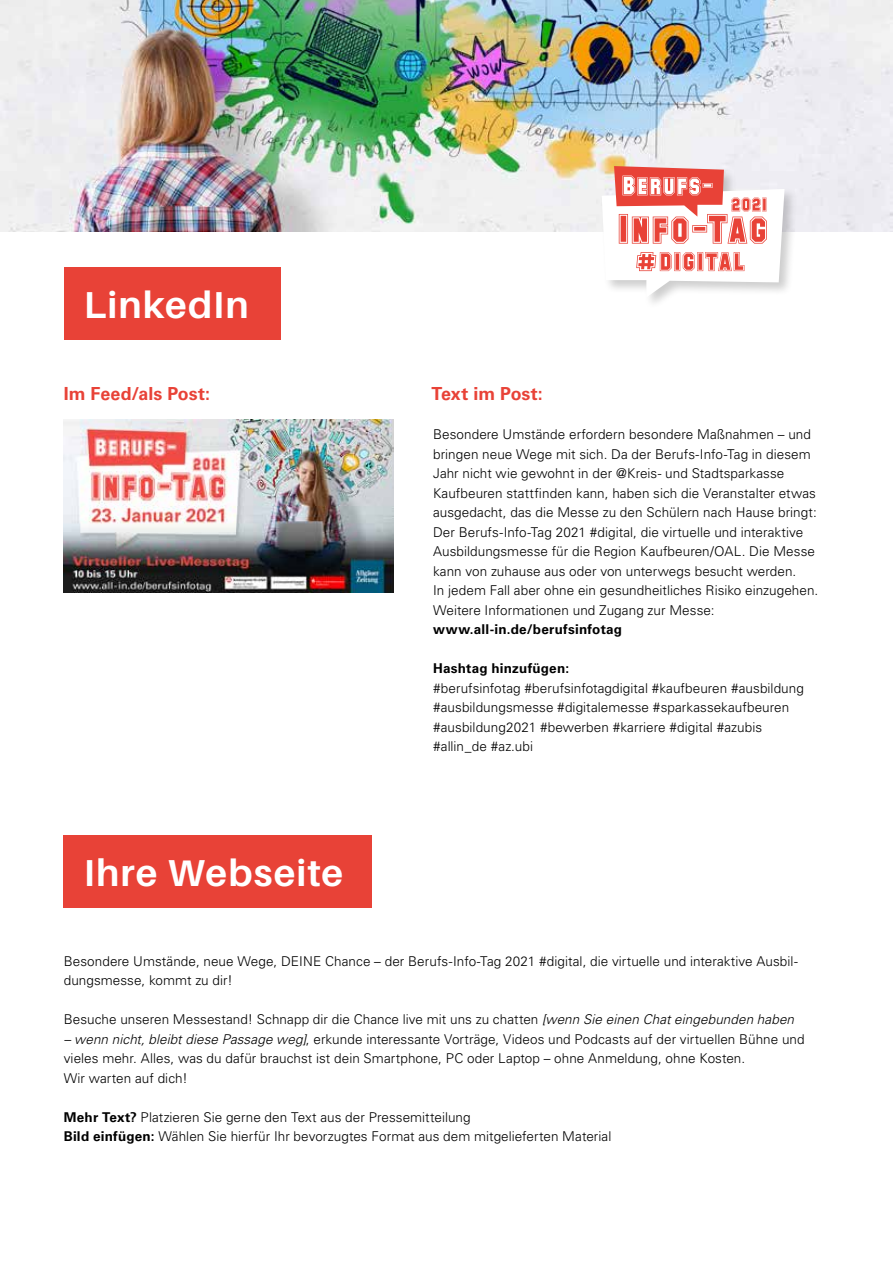
<style>
.page{position:relative;width:893px;height:1263px;background:#fff}
.page>*{position:absolute;margin:0;border:0;box-sizing:border-box;transform-origin:0 0}
.t1{font:700 37.5px "Aileron";letter-spacing:.03em;color:#fff}
.t2{font:700 18px "Univers LT Std";letter-spacing:.005em;color:#e84237}
.t3{font:300 13.5px/19.5px "Univers LT Std";letter-spacing:.005em;color:#000}
.t4{font:700 13.5px "Univers LT Std";letter-spacing:.015em;color:#000}
.s1{font-style:italic}
.s2{font-weight:700}
</style>
<div class="page">
<img style="left:0;top:0;width:893px;height:232px">
<div style="left:64px;top:267px;width:217px;height:72px;background:#e84237"></div>
<div style="left:64px;top:835px;width:308px;height:72px;background:#e84237"></div>
<div style="left:600px;top:164px;width:198px;height:147px;background:#000;opacity:.2"></div>
<svg style="left:602px;top:166px;width:182px;height:131px"></svg>
<img style="left:64px;top:420px;width:329px;height:172px">
<h1 class="t1" style="left:84px;top:283px;width:167px">LinkedIn</h1>
<h2 class="t2" style="left:64px;top:384px;width:148px">Im Feed/als Post:</h2>
<h2 class="t2" style="left:432px;top:384px;width:113px">Text im Post:</h2>
<h1 class="t1" style="left:84px;top:852px;width:261px">Ihre Webseite</h1>
<p class="t3" style="left:433px;top:425px;width:387px">Besondere Umstände erfordern besondere Maßnahmen – und bringen neue Wege mit sich. Da der Berufs-Info-Tag in diesem Jahr nicht wie gewohnt in der @Kreis- und Stadtsparkasse Kaufbeuren stattfinden kann, haben sich die Veranstalter etwas ausgedacht, das die Messe zu den Schülern nach Hause bringt:<br>Der Berufs-Info-Tag 2021 #digital, die virtuelle und interaktive Ausbildungsmesse für die Region Kaufbeuren/OAL. Die Messe kann von zuhause aus oder von unterwegs besucht werden.<br>In jedem Fall aber ohne ein gesundheitliches Risiko einzugehen.<br>Weitere Informationen und Zugang zur Messe:</p>
<p class="t4" style="left:433px;top:622px;width:191px">www.all-in.de/berufsinfotag</p>
<p class="t4" style="left:433px;top:661px;width:138px">Hashtag hinzufügen:</p>
<p class="t3" style="left:433px;top:678px;width:372px">#berufsinfotag #berufsinfotagdigital #kaufbeuren #ausbildung #ausbildungsmesse #digitalemesse #sparkassekaufbeuren #ausbildung2021 #bewerben #karriere #digital #azubis #allin_de #az.ubi</p>
<p class="t3" style="left:64px;top:951px;width:735px">Besondere Umstände, neue Wege, DEINE Chance – der Berufs-Info-Tag 2021 #digital, die virtuelle und interaktive Ausbil&shy;dungsmesse, kommt zu dir!</p>
<p class="t3" style="left:64px;top:1010px;width:732px">Besuche unseren Messestand! Schnapp dir die Chance live mit uns zu chatten <span class="s1">[wenn Sie einen Chat eingebunden haben</span></p>
<p class="t3" style="left:64px;top:1029px;width:742px"><span class="s1">– wenn nicht, bleibt diese Passage weg]</span>, erkunde interessante Vorträge, Videos und Podcasts auf der virtuellen Bühne und vieles mehr. Alles, was du dafür brauchst ist dein Smartphone, PC oder Laptop – ohne Anmeldung, ohne Kosten.<br>Wir warten auf dich!</p>
<p class="t3" style="left:64px;top:1107px;width:549px"><span class="s2">Mehr Text?</span> Platzieren Sie gerne den Text aus der Pressemitteilung<br><span class="s2">Bild einfügen:</span> Wählen Sie hierfür Ihr bevorzugtes Format aus dem mitgelieferten Material</p>
</div>
